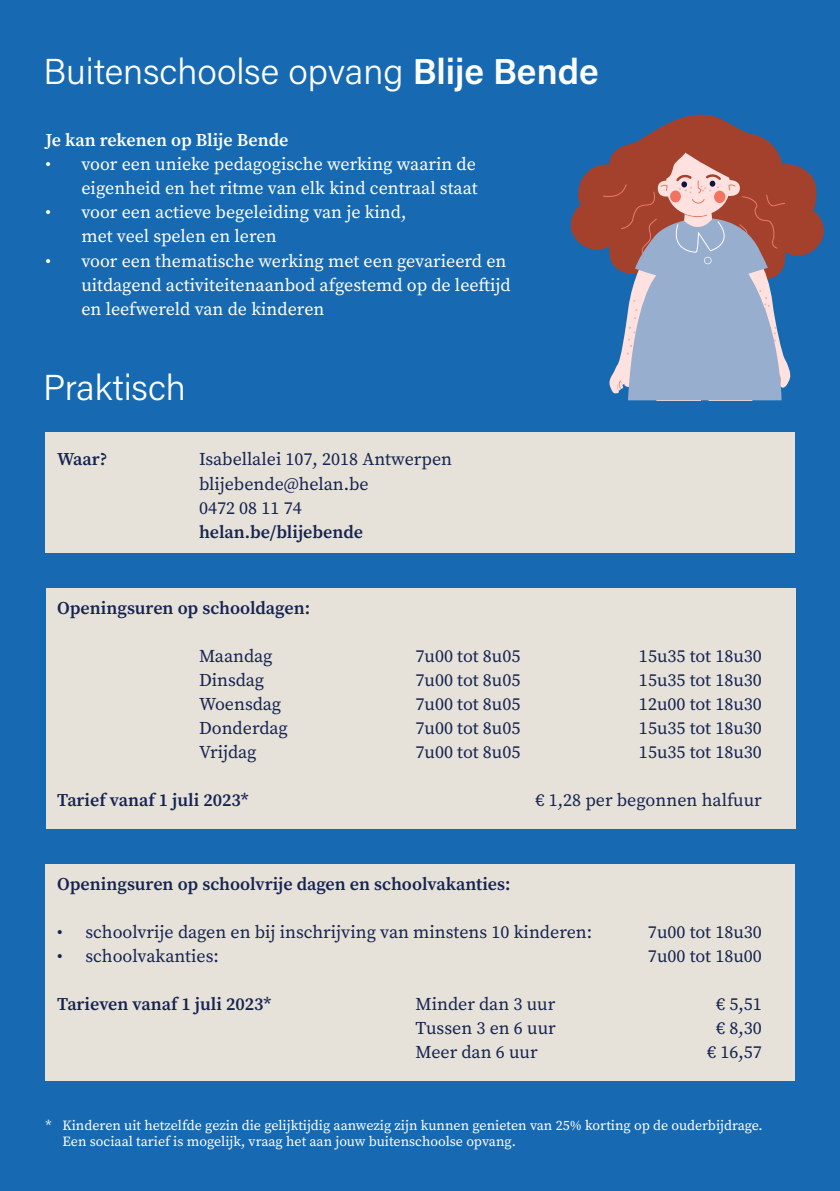
<style>
.page{position:relative;width:840px;height:1191px;background:#fff}
.page>*{position:absolute;margin:0;border:0;box-sizing:border-box;transform-origin:0 0}
.t1{font:300 36px "Acumin Pro";color:#fff}
.t2{font:18px/24px "Source Serif Pro";color:#162351}
.t3{font:18px/24px "Source Serif Pro";color:#fff}
.t4{font:600 18px "Source Serif Pro";color:#162351}
.t5{font:600 18px "Source Serif Pro";color:#fff}
.t6{font:14px "Source Serif Pro";color:#fff}
.s1{font-weight:600}
</style>
<div class="page">
<div style="left:0;top:0;width:839px;height:1191px;background:#176ab1"></div>
<div style="left:45px;top:432px;width:749px;height:120px;background:#e6e2d9"></div>
<div style="left:46px;top:588px;width:749px;height:240px;background:#e6e2d9"></div>
<div style="left:45px;top:864px;width:749px;height:216px;background:#e6e2d9"></div>
<svg style="left:570px;top:114px;width:254px;height:286px"></svg>
<p class="t1" style="left:43px;top:47px;width:556px">Buitenschoolse opvang <span class="s1">Blije Bende</span></p>
<p class="t5" style="left:45px;top:128px;width:244px">Je kan rekenen op Blije Bende</p>
<p class="t3" style="left:45px;top:152px;width:433px;text-align:right">• voor een unieke pedagogische werking waarin de eigenheid en het ritme van elk kind centraal staat</p>
<p class="t3" style="left:81px;top:200px;width:326px;text-indent:-36px">• voor een actieve begeleiding van je kind, met veel spelen en leren</p>
<p class="t3" style="left:81px;top:248px;width:430px;text-indent:-36px">• voor een thematische werking met een gevarieerd en uitdagend activiteitenaanbod afgestemd op de leeftijd en leefwereld van de kinderen</p>
<p class="t1" style="left:43px;top:363px;width:144px">Praktisch</p>
<p class="t4" style="left:57px;top:447px;width:52px">Waar?</p>
<p class="t2" style="left:199px;top:447px;width:254px">Isabellalei 107, 2018 Antwerpen blijebende@helan.be</p>
<p class="t2" style="left:199px;top:495px;width:104px">0472 08 11 74</p>
<p class="t4" style="left:199px;top:519px;width:165px">helan.be/blijebende</p>
<p class="t4" style="left:57px;top:595px;width:254px">Openingsuren op schooldagen:</p>
<p class="t2" style="left:199px;top:644px;width:75px">Maandag</p>
<p class="t2" style="left:415px;top:644px;width:106px">7u00 tot 8u05</p>
<p class="t2" style="left:638px;top:644px;width:124px">15u35 tot 18u30</p>
<p class="t2" style="left:199px;top:668px;width:67px">Dinsdag</p>
<p class="t2" style="left:415px;top:668px;width:106px">7u00 tot 8u05</p>
<p class="t2" style="left:638px;top:668px;width:124px">15u35 tot 18u30</p>
<p class="t2" style="left:199px;top:692px;width:84px">Woensdag</p>
<p class="t2" style="left:415px;top:692px;width:106px">7u00 tot 8u05</p>
<p class="t2" style="left:638px;top:692px;width:124px">12u00 tot 18u30</p>
<p class="t2" style="left:199px;top:716px;width:90px">Donderdag</p>
<p class="t2" style="left:415px;top:716px;width:106px">7u00 tot 8u05</p>
<p class="t2" style="left:638px;top:716px;width:124px">15u35 tot 18u30</p>
<p class="t2" style="left:199px;top:740px;width:59px">Vrijdag</p>
<p class="t2" style="left:415px;top:740px;width:106px">7u00 tot 8u05</p>
<p class="t2" style="left:638px;top:740px;width:124px">15u35 tot 18u30</p>
<p class="t4" style="left:57px;top:787px;width:193px">Tarief vanaf 1 juli 2023*</p>
<p class="t2" style="left:535px;top:788px;width:228px">€ 1,28 per begonnen halfuur</p>
<p class="t4" style="left:57px;top:871px;width:455px">Openingsuren op schoolvrije dagen en schoolvakanties:</p>
<p class="t2" style="left:57px;top:919px;width:536px">• schoolvrije dagen en bij inschrijving van minstens 10 kinderen:</p>
<p class="t2" style="left:647px;top:919px;width:115px">7u00 tot 18u30</p>
<p class="t2" style="left:57px;top:943px;width:163px">• schoolvakanties:</p>
<p class="t2" style="left:647px;top:943px;width:115px">7u00 tot 18u00</p>
<p class="t4" style="left:57px;top:991px;width:216px">Tarieven vanaf 1 juli 2023*</p>
<p class="t2" style="left:415px;top:991px;width:141px">Minder dan 3 uur</p>
<p class="t2" style="left:715px;top:991px;width:47px">€ 5,51</p>
<p class="t2" style="left:415px;top:1015px;width:142px">Tussen 3 en 6 uur</p>
<p class="t2" style="left:715px;top:1015px;width:47px">€ 8,30</p>
<p class="t2" style="left:415px;top:1039px;width:124px">Meer dan 6 uur</p>
<p class="t2" style="left:706px;top:1039px;width:56px">€ 16,57</p>
<p class="t6" style="left:45px;top:1115px;width:718px">* Kinderen uit hetzelfde gezin die gelijktijdig aanwezig zijn kunnen genieten van 25% korting op de ouderbijdrage.</p>
<p class="t6" style="left:62px;top:1132px;width:455px">Een sociaal tarief is mogelijk, vraag het aan jouw buitenschoolse opvang.</p>
</div>
